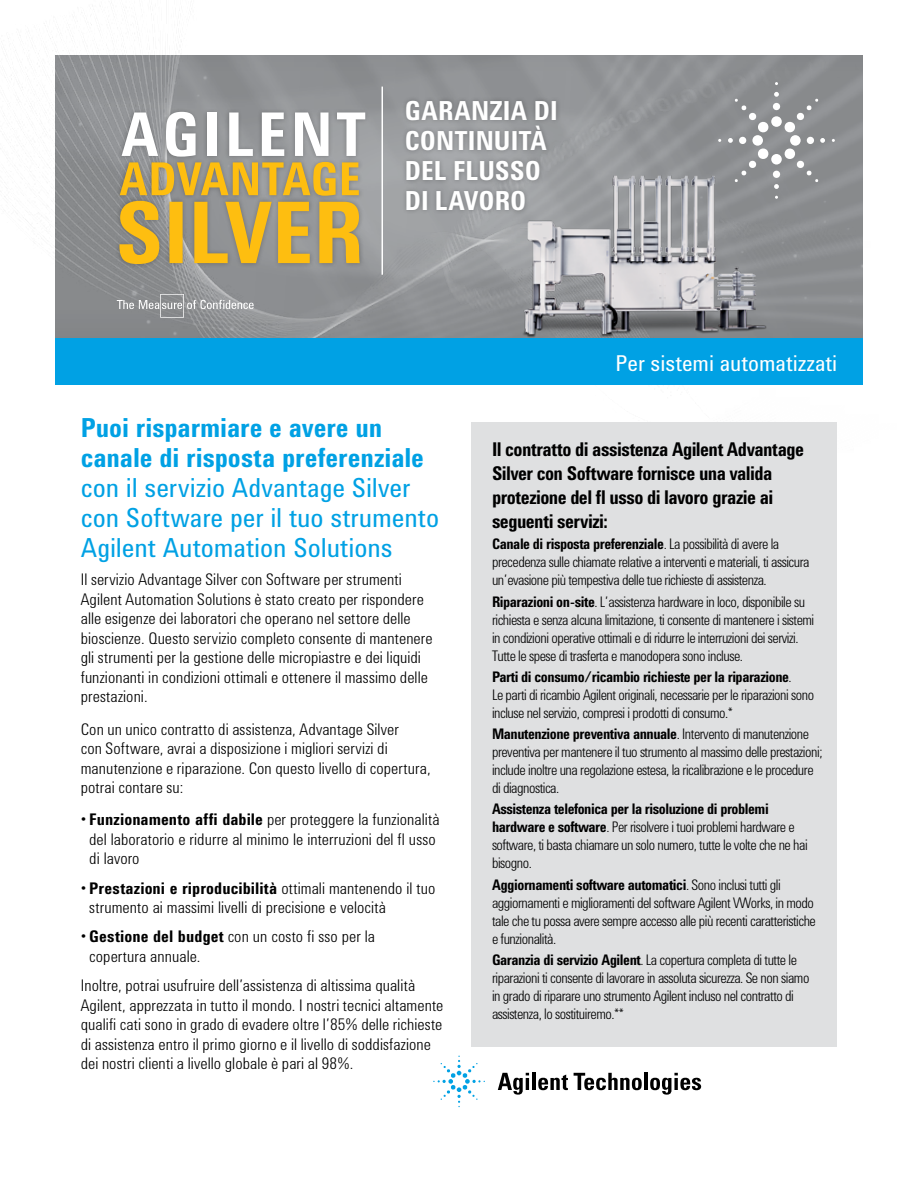
<style>
.page{position:relative;width:918px;height:1188px;background:#fff}
.page>*{position:absolute;margin:0;border:0;box-sizing:border-box;transform-origin:0 0}
.t1{font:700 61.95px "Agilent Condensed CFF";letter-spacing:.065em;color:#fff}
.t2{font:27px/30px "Agilent Condensed CFF";color:#00a1e4}
.t3{font:700 27px/30px "Agilent Condensed CFF";color:#00a1e4}
.t4{font:700 27px/30px "Agilent Condensed CFF";letter-spacing:.005em;color:#fff}
.t5{font:22.5px "Agilent Condensed CFF";color:#fff}
.t6{font:700 19.5px/24px "Agilent Condensed CFF";letter-spacing:-.03em;color:#000}
.t7{font:300 16.5px/19.5px "Agilent Condensed CFF";letter-spacing:.005em;color:#000}
.t8{font:300 15px/18px "Agilent Condensed CFF";letter-spacing:-.03em;color:#000}
.s1{font-weight:400}
.s2{font-weight:700}
</style>
<div class="page">
<img style="left:4px;top:24px;width:859px;height:450px">
<div style="left:401px;top:96px;width:160px;height:119px;background:#000;opacity:.25"></div>
<div style="left:55px;top:339px;width:808px;height:46px;background:#00a1e4"></div>
<hr style="left:382px;top:87px;width:1px;height:188px;background:#fff">
<div style="left:115px;top:157px;width:249px;height:44px;background:#000;opacity:.25"></div>
<div style="left:117px;top:108px;width:253px;height:54px;background:#000;opacity:.25"></div>
<div style="left:114px;top:196px;width:250px;height:73px;background:#000;opacity:.25"></div>
<svg style="left:119px;top:162px;width:241px;height:102px;background:#c4a653"></svg>
<div style="left:472px;top:422px;width:365px;height:625px;background:#dfe0e1"></div>
<img style="left:516px;top:175px;width:253px;height:164px">
<svg style="left:728px;top:92px;width:97px;height:97px;background:#9a9c9e"></svg>
<svg style="left:498px;top:1073px;width:31px;height:22px"></svg>
<hr style="left:532px;top:1073px;width:4px;height:17px;background:#000">
<svg style="left:538px;top:1075px;width:30px;height:15px"></svg>
<svg style="left:574px;top:1073px;width:68px;height:17px"></svg>
<hr style="left:644px;top:1073px;width:4px;height:17px;background:#000">
<svg style="left:650px;top:1073px;width:51px;height:22px"></svg>
<svg style="left:433px;top:1056px;width:52px;height:51px"></svg>
<svg style="left:117px;top:294px;width:137px;height:24px;background:#9d9ea0"></svg>
<h1 class="t1" style="left:121px;top:88px;width:246px">AGILENT</h1>
<h2 class="t4" style="left:405px;top:95px;width:155px">GARANZIA DI<br>CONTINUITÀ<br>DEL FLUSSO<br>DI LAVORO</h2>
<h3 class="t5" style="left:616px;top:346px;width:223px">Per sistemi automatizzati</h3>
<h2 class="t3" style="left:81px;top:412px;width:345px">Puoi risparmiare e avere un canale di risposta preferenziale</h2>
<h2 class="t2" style="left:81px;top:472px;width:360px">con il servizio Advantage Silver con Software per il tuo strumento<br>Agilent Automation Solutions</h2>
<p class="t7" style="left:81px;top:569px;width:353px">Il servizio Advantage Silver con Software per strumenti Agilent Automation Solutions è stato creato per rispondere alle esigenze dei laboratori che operano nel settore delle bioscienze. Questo servizio completo consente di mantenere gli strumenti per la gestione delle micropiastre e dei liquidi funzionanti in condizioni ottimali e ottenere il massimo delle prestazioni.</p>
<p class="t7" style="left:81px;top:718px;width:351px">Con un unico contratto di assistenza, Advantage Silver<br>con Software, avrai a disposizione i migliori servizi di manutenzione e riparazione. Con questo livello di copertura, potrai contare su:</p>
<p class="t7" style="left:89px;top:809px;width:352px;text-indent:-8px"><span class="s1">•</span> <span class="s2">Funzionamento affi dabile</span> per proteggere la funzionalità del laboratorio e ridurre al minimo le interruzioni del fl usso di lavoro</p>
<p class="t7" style="left:89px;top:877px;width:348px;text-indent:-8px"><span class="s1">•</span> <span class="s2">Prestazioni e riproducibilità</span> ottimali mantenendo il tuo strumento ai massimi livelli di precisione e velocità</p>
<p class="t7" style="left:89px;top:926px;width:287px;text-indent:-8px"><span class="s1">•</span> <span class="s2">Gestione del budget</span> con un costo fi sso per la copertura annuale.</p>
<p class="t7" style="left:81px;top:974px;width:364px">Inoltre, potrai usufruire dell’assistenza di altissima qualità Agilent, apprezzata in tutto il mondo. I nostri tecnici altamente qualifi cati sono in grado di evadere oltre l’85% delle richieste di assistenza entro il primo giorno e il livello di soddisfazione dei nostri clienti a livello globale è pari al 98%.</p>
<h3 class="t6" style="left:492px;top:437px;width:314px">Il contratto di assistenza Agilent Advantage Silver con Software fornisce una valida protezione del fl usso di lavoro grazie ai seguenti servizi:</h3>
<p class="t8" style="left:492px;top:534px;width:319px"><span class="s2">Canale di risposta preferenziale</span>. La possibilità di avere la precedenza sulle chiamate relative a interventi e materiali, ti assicura un’evasione più tempestiva delle tue richieste di assistenza.</p>
<p class="t8" style="left:492px;top:591px;width:324px"><span class="s2">Riparazioni on-site</span>. L’assistenza hardware in loco, disponibile su richiesta e senza alcuna limitazione, ti consente di mantenere i sistemi in condizioni operative ottimali e di ridurre le interruzioni dei servizi.<br>Tutte le spese di trasferta e manodopera sono incluse.</p>
<p class="t8" style="left:492px;top:666px;width:324px"><span class="s2">Parti di consumo/ricambio richieste per la riparazione</span>.<br>Le parti di ricambio Agilent originali, necessarie per le riparazioni sono incluse nel servizio, compresi i prodotti di consumo.*</p>
<p class="t8" style="left:492px;top:724px;width:332px"><span class="s2">Manutenzione preventiva annuale</span>. Intervento di manutenzione preventiva per mantenere il tuo strumento al massimo delle prestazioni; include inoltre una regolazione estesa, la ricalibrazione e le procedure di diagnostica.</p>
<p class="t8" style="left:492px;top:799px;width:317px"><span class="s2">Assistenza telefonica per la risoluzione di problemi hardware e software</span>. Per risolvere i tuoi problemi hardware e software, ti basta chiamare un solo numero, tutte le volte che ne hai bisogno.</p>
<p class="t8" style="left:492px;top:874px;width:325px"><span class="s2">Aggiornamenti software automatici</span>. Sono inclusi tutti gli aggiornamenti e miglioramenti del software Agilent VWorks, in modo tale che tu possa avere sempre accesso alle più recenti caratteristiche e funzionalità.</p>
<p class="t8" style="left:492px;top:949px;width:319px"><span class="s2">Garanzia di servizio Agilent</span>. La copertura completa di tutte le riparazioni ti consente di lavorare in assoluta sicurezza. Se non siamo in grado di riparare uno strumento Agilent incluso nel contratto di assistenza, lo sostituiremo.**</p>
</div>
